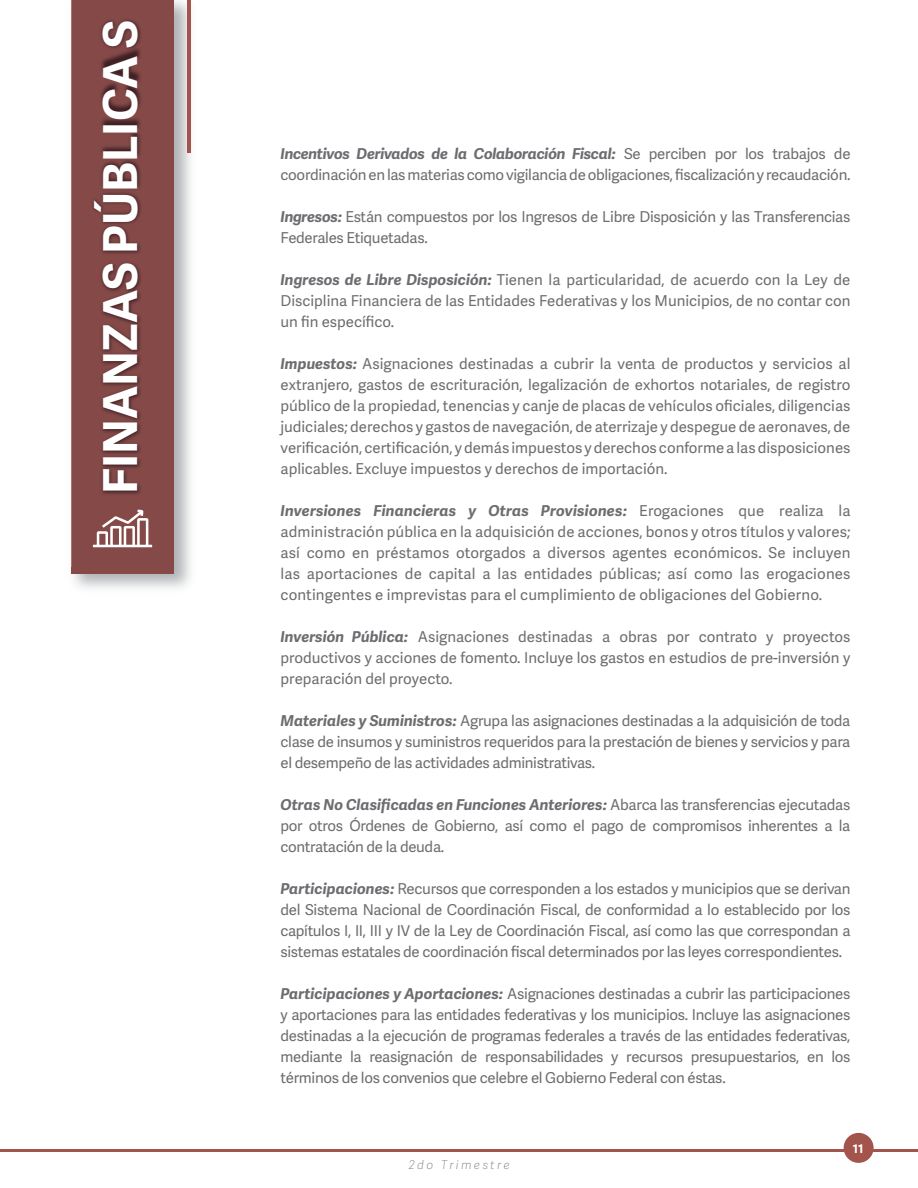
<style>
.page{position:relative;width:918px;height:1188px;background:#fff}
.page>*{position:absolute;margin:0;border:0;box-sizing:border-box;transform-origin:0 0}
.t1{font:700 46.8px "Adelle Sans";color:#fff}
.t2{font:15px/21px "Adelle Sans";letter-spacing:-.02em;color:#6c6d70;text-align:justify}
.t3{font:italic 100 12px "Adelle Sans";letter-spacing:.2em;color:#808080}
.t4{font:700 12px "Adelle Sans";color:#fff}
.s1{font-weight:700;font-style:italic}
</style>
<div class="page">
<div style="left:71px;top:0;width:103px;height:574px;background:#854a48"></div>
<hr style="left:187px;top:0;width:4px;height:153px;background:#a3544c">
<img style="left:187px;top:153px;width:1px;height:436px">
<img style="left:71px;top:0;width:82px;height:567px">
<hr style="left:0;top:1149px;width:918px;height:3px;background:#a3544c">
<div style="left:844px;top:1133px;width:30px;height:30px;background:#a3544c;border-radius:50%"></div>
<h1 class="t1" style="left:86px;top:494px;width:476px;rotate:-90deg">FINANZAS PÚBLICA S</h1>
<p class="t2" style="left:280px;top:143px;width:572px"><span class="s1">Incentivos Derivados de la Colaboración Fiscal:</span> Se perciben por los trabajos de coordinación en las materias como vigilancia de obligaciones, fiscalización y recaudación.</p>
<p class="t2" style="left:280px;top:206px;width:572px"><span class="s1">Ingresos:</span> Están compuestos por los Ingresos de Libre Disposición y las Transferencias<br>Federales Etiquetadas.</p>
<p class="t2" style="left:280px;top:269px;width:571px"><span class="s1">Ingresos de Libre Disposición:</span> Tienen la particularidad, de acuerdo con la Ley de Disciplina Financiera de las Entidades Federativas y los Municipios, de no contar con un fin específico.</p>
<p class="t2" style="left:280px;top:353px;width:572px"><span class="s1">Impuestos:</span> Asignaciones destinadas a cubrir la venta de productos y servicios al extranjero, gastos de escrituración, legalización de exhortos notariales, de registro público de la propiedad, tenencias y canje de placas de vehículos oficiales, diligencias judiciales; derechos y gastos de navegación, de aterrizaje y despegue de aeronaves, de verificación, certificación, y demás impuestos y derechos conforme a las disposiciones aplicables. Excluye impuestos y derechos de importación.</p>
<p class="t2" style="left:280px;top:500px;width:572px"><span class="s1">Inversiones Financieras y Otras Provisiones:</span> Erogaciones que realiza la administración pública en la adquisición de acciones, bonos y otros títulos y valores; así como en préstamos otorgados a diversos agentes económicos. Se incluyen las aportaciones de capital a las entidades públicas; así como las erogaciones contingentes e imprevistas para el cumplimiento de obligaciones del Gobierno.</p>
<p class="t2" style="left:280px;top:626px;width:572px"><span class="s1">Inversión Pública:</span> Asignaciones destinadas a obras por contrato y proyectos productivos y acciones de fomento. Incluye los gastos en estudios de pre-inversión y preparación del proyecto.</p>
<p class="t2" style="left:280px;top:710px;width:571px"><span class="s1">Materiales y Suministros:</span> Agrupa las asignaciones destinadas a la adquisición de toda clase de insumos y suministros requeridos para la prestación de bienes y servicios y para el desempeño de las actividades administrativas.</p>
<p class="t2" style="left:280px;top:794px;width:572px"><span class="s1">Otras No Clasificadas en Funciones Anteriores:</span> Abarca las transferencias ejecutadas por otros Órdenes de Gobierno, así como el pago de compromisos inherentes a la contratación de la deuda.</p>
<p class="t2" style="left:280px;top:878px;width:572px"><span class="s1">Participaciones:</span> Recursos que corresponden a los estados y municipios que se derivan del Sistema Nacional de Coordinación Fiscal, de conformidad a lo establecido por los capítulos I, II, III y IV de la Ley de Coordinación Fiscal, así como las que correspondan a sistemas estatales de coordinación fiscal determinados por las leyes correspondientes.</p>
<p class="t2" style="left:280px;top:983px;width:572px"><span class="s1">Participaciones y Aportaciones:</span> Asignaciones destinadas a cubrir las participaciones y aportaciones para las entidades federativas y los municipios. Incluye las asignaciones destinadas a la ejecución de programas federales a través de las entidades federativas, mediante la reasignación de responsabilidades y recursos presupuestarios, en los términos de los convenios que celebre el Gobierno Federal con éstas.</p>
<p class="t3" style="left:409px;top:1156px;width:102px">2do Trimestre</p>
<p class="t4" style="left:853px;top:1140px;width:12px">11</p>
</div>
